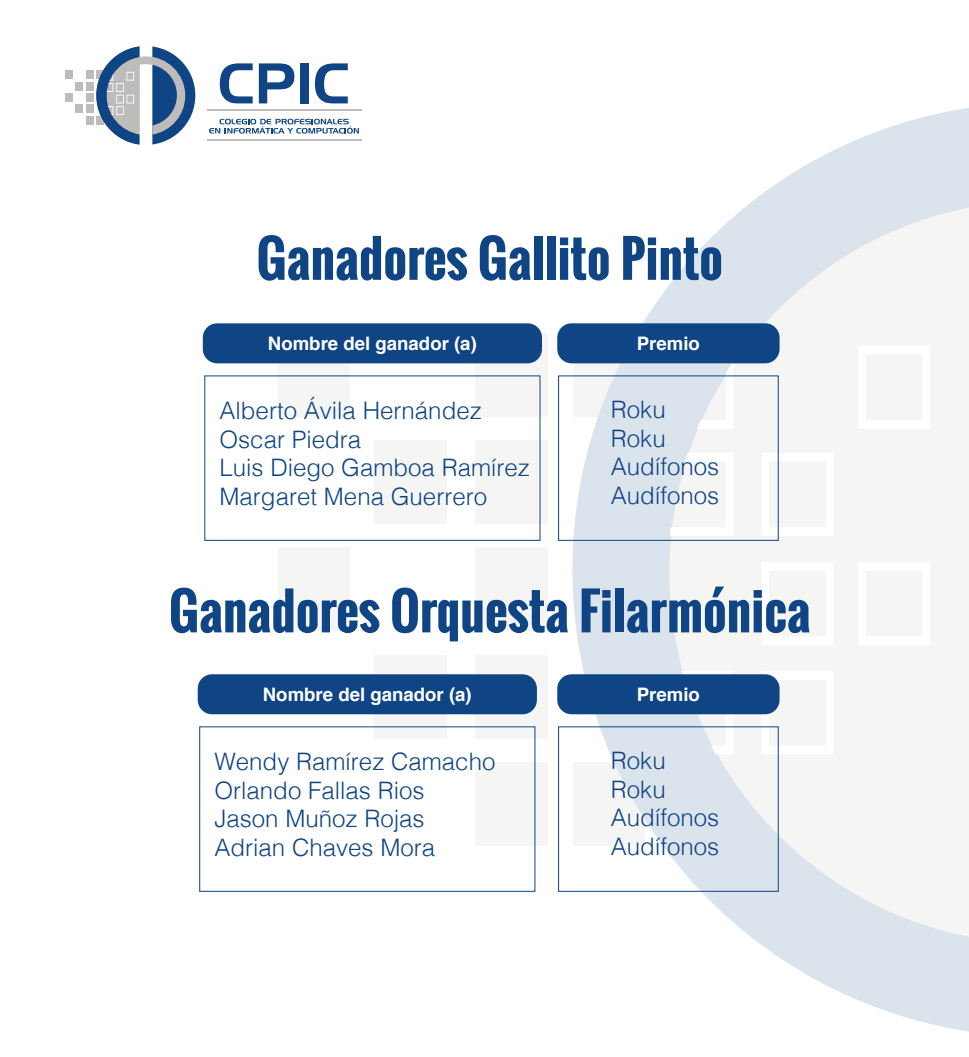
<style>
.page{position:relative;width:969px;height:1057px;background:#fff}
.page>*{position:absolute;margin:0;border:0;box-sizing:border-box;transform-origin:0 0}
.t1{font:700 49.96px "Oswald";color:#0f4584}
.t2{font:300 24.06px/28.5px "Helvetica";color:#0f4584}
.t3{font:700 18.64px "Helvetica";color:#fff}
</style>
<div class="page">
<div style="left:278px;top:333px;width:72px;height:83px;background:#f5f5f4"></div>
<div style="left:278px;top:548px;width:72px;height:83px;background:#f5f5f4"></div>
<div style="left:374px;top:440px;width:72px;height:84px;background:#f5f5f4"></div>
<div style="left:374px;top:655px;width:72px;height:83px;background:#f5f5f4"></div>
<div style="left:476px;top:333px;width:72px;height:83px;background:#f5f5f4"></div>
<div style="left:476px;top:440px;width:72px;height:84px;background:#f5f5f4"></div>
<div style="left:476px;top:548px;width:72px;height:83px;background:#f5f5f4"></div>
<div style="left:476px;top:655px;width:72px;height:83px;background:#f5f5f4"></div>
<div style="left:476px;top:762px;width:72px;height:83px;background:#f5f5f4"></div>
<svg style="left:572px;top:108px;width:397px;height:924px"></svg>
<div style="left:203px;top:323px;width:339px;height:40px;background:#0f4584;border-radius:14px"></div>
<div style="left:204px;top:375px;width:336px;height:166px;border:1px solid #0f4584"></div>
<div style="left:557px;top:323px;width:222px;height:40px;background:#0f4584;border-radius:14px"></div>
<div style="left:558px;top:375px;width:220px;height:166px;border:1px solid #0f4584"></div>
<div style="left:198px;top:674px;width:339px;height:40px;background:#0f4584;border-radius:14px"></div>
<div style="left:199px;top:726px;width:336px;height:166px;border:1px solid #0f4584"></div>
<div style="left:557px;top:674px;width:222px;height:40px;background:#0f4584;border-radius:14px"></div>
<div style="left:558px;top:726px;width:220px;height:166px;border:1px solid #0f4584"></div>
<div style="left:65px;top:70px;width:8px;height:9px;background:#bebcbb"></div>
<div style="left:65px;top:93px;width:8px;height:9px;background:#bebcbb"></div>
<div style="left:75px;top:82px;width:8px;height:9px;background:#bebcbb"></div>
<div style="left:75px;top:105px;width:8px;height:8px;background:#bebcbb"></div>
<div style="left:86px;top:70px;width:8px;height:9px;background:#bebcbb"></div>
<div style="left:86px;top:82px;width:8px;height:9px;background:#bebcbb"></div>
<div style="left:86px;top:93px;width:8px;height:9px;background:#bebcbb"></div>
<div style="left:86px;top:105px;width:8px;height:8px;background:#bebcbb"></div>
<div style="left:86px;top:116px;width:8px;height:9px;background:#bebcbb"></div>
<svg style="left:96px;top:46px;width:99px;height:98px"></svg>
<hr style="left:139px;top:64px;width:1px;height:70px;background:#c4cbce">
<svg style="left:209px;top:119px;width:150px;height:15px"></svg>
<hr style="left:207px;top:109px;width:154px;height:2px;background:#bebcbb">
<hr style="left:207px;top:139px;width:154px;height:2px;background:#bebcbb">
<svg style="left:220px;top:63px;width:33px;height:40px"></svg>
<svg style="left:259px;top:63px;width:35px;height:40px"></svg>
<div style="left:300px;top:63px;width:9px;height:40px;background:#0f4584"></div>
<svg style="left:315px;top:63px;width:33px;height:40px"></svg>
<h1 class="t1" style="left:256px;top:221px;width:468px">Ganadores Gallito Pinto</h1>
<p class="t3" style="left:268px;top:329px;width:210px">Nombre del ganador (a)</p>
<p class="t3" style="left:637px;top:329px;width:65px">Premio</p>
<p class="t2" style="left:219px;top:395px;width:312px">Alberto Ávila Hernández<br>Oscar Piedra<br>Luis Diego Gamboa Ramírez<br>Margaret Mena Guerrero</p>
<p class="t2" style="left:611px;top:394px;width:110px">Roku<br>Roku<br>Audífonos<br>Audífonos</p>
<h1 class="t1" style="left:169px;top:573px;width:643px">Ganadores Orquesta Filarmónica</h1>
<p class="t3" style="left:263px;top:680px;width:210px">Nombre del ganador (a)</p>
<p class="t3" style="left:637px;top:680px;width:65px">Premio</p>
<p class="t2" style="left:214px;top:746px;width:282px">Wendy Ramírez Camacho<br>Orlando Fallas Rios<br>Jason Muñoz Rojas<br>Adrian Chaves Mora</p>
<p class="t2" style="left:611px;top:745px;width:110px">Roku<br>Roku<br>Audífonos<br>Audífonos</p>
</div>
